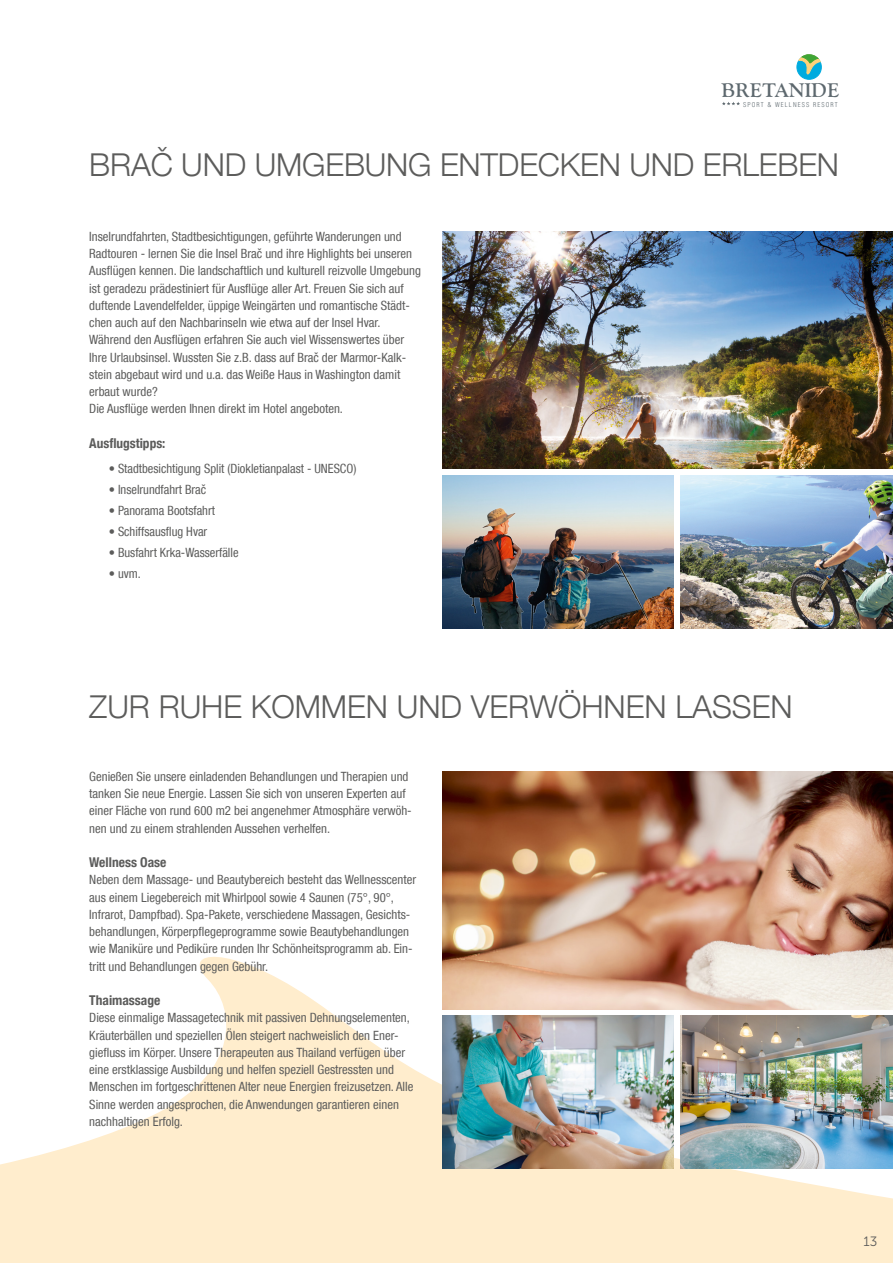
<style>
.page{position:relative;width:893px;height:1263px;background:#fff}
.page>*{position:absolute;margin:0;border:0;box-sizing:border-box;transform-origin:0 0}
.t1{font:300 31.5px "Helvetica Neue LT Com";letter-spacing:-.005em;color:#5c5c5b}
.t2{font:19.5px "Gou Bol";color:#5d686e}
.t3{font:700 condensed 13.5px "Helvetica Neue LT Com";color:#5c5c5b}
.t4{font:13.5px "Museo Sans 300";color:#5c5c5b}
.t5{font:condensed 12.75px/17.2px "Helvetica Neue LT Com";color:#5c5c5b}
.t6{font:300 condensed 6.45px "Helvetica";letter-spacing:.175em;color:#5d686e}
</style>
<div class="page">
<svg style="left:0;top:957px;width:893px;height:306px;fill:#ffedcd"></svg>
<div style="left:797px;top:55px;width:24px;height:24px;background:#00abdf;border-radius:50%"></div>
<div style="left:797px;top:55px;width:25px;height:25px;border:1px solid #00abdf;border-radius:50%"></div>
<svg style="left:799px;top:55px;width:22px;height:21px"></svg>
<svg style="left:722px;top:102px;width:18px;height:3px"></svg>
<img style="left:442px;top:772px;width:451px;height:237px">
<img style="left:442px;top:1015px;width:232px;height:154px">
<img style="left:680px;top:1015px;width:213px;height:154px">
<img style="left:442px;top:232px;width:451px;height:237px">
<img style="left:680px;top:475px;width:213px;height:154px">
<img style="left:442px;top:475px;width:232px;height:154px">
<img style="left:456px;top:502px;width:191px;height:127px">
<h2 class="t2" style="left:722px;top:80px;width:119px">BRETANIDE</h2>
<p class="t6" style="left:743px;top:101px;width:96px">SPORT &amp; WELLNESS RESORT</p>
<p class="t1" style="left:89px;top:145px;width:751px">BRAČ UND UMGEBUNG ENTDECKEN UND ERLEBEN</p>
<p class="t5" style="left:89px;top:228px;width:333px">Inselrundfahrten, Stadtbesichtigungen, geführte Wanderungen und Radtouren - lernen Sie die Insel Brač und ihre Highlights bei unseren Ausflügen kennen. Die landschaftlich und kulturell reizvolle Umgebung ist geradezu prädestiniert für Ausflüge aller Art. Freuen Sie sich auf duftende Lavendelfelder, üppige Weingärten und romantische Städt&shy;chen auch auf den Nachbarinseln wie etwa auf der Insel Hvar.</p>
<p class="t5" style="left:89px;top:331px;width:318px">Während den Ausflügen erfahren Sie auch viel Wissenswertes über Ihre Urlaubsinsel. Wussten Sie z.B. dass auf Brač der Marmor-Kalk&shy;stein abgebaut wird und u.a. das Weiße Haus in Washington damit erbaut wurde?</p>
<p class="t5" style="left:89px;top:400px;width:255px">Die Ausflüge werden Ihnen direkt im Hotel angeboten.</p>
<p class="t3" style="left:89px;top:435px;width:78px">Ausflugstipps:</p>
<p class="t5" style="left:109px;top:460px;width:249px">• Stadtbesichtigung Split (Diokletianpalast - UNESCO)</p>
<p class="t5" style="left:109px;top:481px;width:99px">• Inselrundfahrt Brač</p>
<p class="t5" style="left:109px;top:502px;width:108px">• Panorama Bootsfahrt</p>
<p class="t5" style="left:109px;top:523px;width:100px">• Schiffsausflug Hvar</p>
<p class="t5" style="left:109px;top:544px;width:131px">• Busfahrt Krka-Wasserfälle</p>
<p class="t5" style="left:109px;top:565px;width:34px">• uvm.</p>
<p class="t1" style="left:89px;top:687px;width:705px">ZUR RUHE KOMMEN UND VERWÖHNEN LASSEN</p>
<p class="t5" style="left:89px;top:768px;width:324px">Genießen Sie unsere einladenden Behandlungen und Therapien und tanken Sie neue Energie. Lassen Sie sich von unseren Experten auf einer Fläche von rund 600 m2 bei angenehmer Atmosphäre verwöh&shy;nen und zu einem strahlenden Aussehen verhelfen.</p>
<p class="t3" style="left:89px;top:854px;width:79px">Wellness Oase</p>
<p class="t5" style="left:89px;top:871px;width:328px">Neben dem Massage- und Beautybereich besteht das Wellnesscenter aus einem Liegebereich mit Whirlpool sowie 4 Saunen (75°, 90°, Infrarot, Dampfbad). Spa-Pakete, verschiedene Massagen, Gesichts&shy;behandlungen, Körperpflegeprogramme sowie Beautybehandlungen wie Maniküre und Pediküre runden Ihr Schönheitsprogramm ab. Ein&shy;tritt und Behandlungen gegen Gebühr.</p>
<p class="t3" style="left:89px;top:992px;width:73px">Thaimassage</p>
<p class="t5" style="left:89px;top:1009px;width:326px">Diese einmalige Massagetechnik mit passiven Dehnungselementen, Kräuterbällen und speziellen Ölen steigert nachweislich den Ener&shy;giefluss im Körper. Unsere Therapeuten aus Thailand verfügen über eine erstklassige Ausbildung und helfen speziell Gestressten und Menschen im fortgeschrittenen Alter neue Energien freizusetzen. Alle Sinne werden angesprochen, die Anwendungen garantieren einen nachhaltigen Erfolg.</p>
<p class="t4" style="left:863px;top:1234px;width:15px">13</p>
</div>
